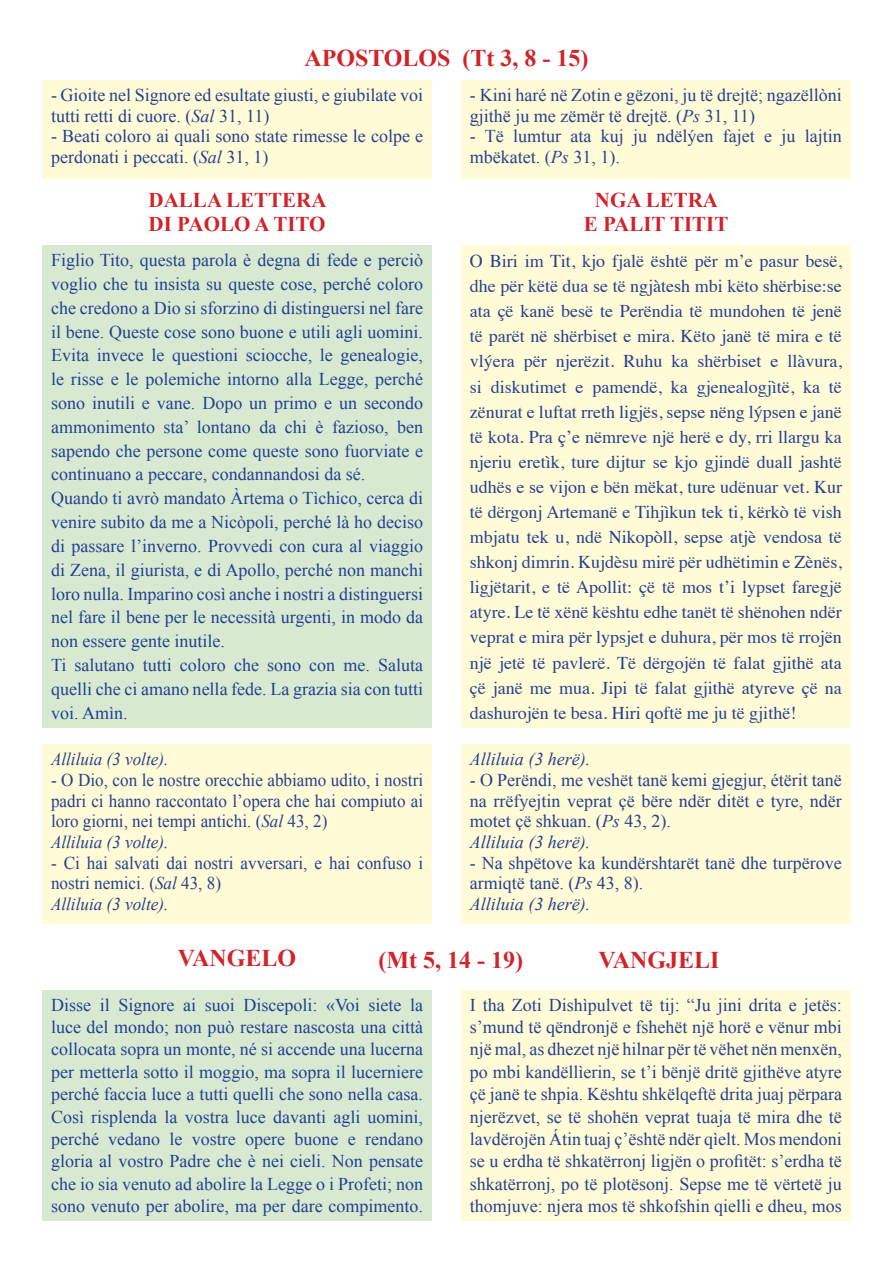
<style>
.page{position:relative;width:893px;height:1263px;background:#fff}
.page>*{position:absolute;margin:0;border:0;box-sizing:border-box;transform-origin:0 0}
.Normale{font:700 24px "Times New Roman";color:#d1232a}
.t1{font:700 21px "Times New Roman";color:#d1232a}
.t2{font:18px/22.4px "Times New Roman";color:#253f8e;text-align:justify}
.t3{font:18px/25px "Times";color:#253f8e;text-align:justify}
.t4{font:18px/20.7px "Times New Roman";color:#253f8e;text-align:justify;scale:.95 1}
.t5{font:italic 18px "Times New Roman";color:#253f8e;scale:.95 1}
.t6{font:italic 18px "Times New Roman";color:#253f8e}
.s1{font-style:italic}
</style>
<div class="page">
<div style="left:43px;top:744px;width:389px;height:180px;background:#fffbd6"></div>
<div style="left:461px;top:744px;width:389px;height:180px;background:#fffbd6"></div>
<div style="left:43px;top:245px;width:389px;height:482px;background:#d8e9d2"></div>
<div style="left:461px;top:245px;width:389px;height:482px;background:#fffbd6"></div>
<div style="left:461px;top:80px;width:389px;height:98px;background:#fffbd6"></div>
<div style="left:43px;top:80px;width:389px;height:98px;background:#fffbd6"></div>
<div style="left:43px;top:990px;width:389px;height:230px;background:#d8e9d2"></div>
<div style="left:461px;top:990px;width:389px;height:230px;background:#fffbd6"></div>
<p class="Normale" style="left:304px;top:41px;width:286px">APOSTOLOS (Tt 3, 8 - 15)</p>
<p class="t2" style="left:470px;top:84px;width:374px;line-height:20.7px">- Kini haré nё Zotin e gëzoni, ju tё drejtё; ngazëllòni gjithë ju me zёmёr tё drejtё. (<span class="s1">Ps</span> 31, 11)</p>
<p class="t2" style="left:470px;top:126px;width:374px;line-height:20.7px">- Tё lumtur ata kuj ju ndëlýen fajet e ju lajtin mbёkatet. (<span class="s1">Ps</span> 31, 1).</p>
<p class="t2" style="left:51px;top:84px;width:374px;line-height:20.7px">- Gioite nel Signore ed esultate giusti, e giubilate voi tutti retti di cuore. (<span class="s1">Sal</span> 31, 11)</p>
<p class="t2" style="left:51px;top:126px;width:374px;line-height:20.7px">- Beati coloro ai quali sono state rimesse le colpe e perdonati i peccati. (<span class="s1">Sal</span> 31, 1)</p>
<p class="t1" style="left:149px;top:186px;width:179px">DALLA LETTERA</p>
<p class="t1" style="left:149px;top:210px;width:178px">DI PAOLO A TITO</p>
<p class="t2" style="left:51px;top:248px;width:374px;line-height:23.9px">Figlio Tito, questa parola è degna di fede e perciò voglio che tu insista su queste cose, perché coloro che credono a Dio si sforzino di distinguersi nel fare il bene. Queste cose sono buone e utili agli uomini.<br>Evita invece le questioni sciocche, le genealogie, le risse e le polemiche intorno alla Legge, perché sono inutili e vane. Dopo un primo e un secondo ammonimento sta’ lontano da chi è fazioso, ben sapendo che persone come queste sono fuorviate e continuano a peccare, condannandosi da sé.</p>
<p class="t2" style="left:51px;top:486px;width:374px;line-height:23.9px">Quando ti avrò mandato Àrtema o Tìchico, cerca di venire subito da me a Nicòpoli, perché là ho deciso di passare l’inverno. Provvedi con cura al viaggio di Zena, il giurista, e di Apollo, perché non manchi loro nulla. Imparino così anche i nostri a distinguersi nel fare il bene per le necessità urgenti, in modo da non essere gente inutile.</p>
<p class="t2" style="left:51px;top:653px;width:374px;line-height:23.9px">Ti salutano tutti coloro che sono con me. Saluta quelli che ci amano nella fede. La grazia sia con tutti voi. Amìn.</p>
<p class="t5" style="left:51px;top:747px;width:125px">Alliluia (3 volte).</p>
<p class="t4" style="left:51px;top:769px;width:393px">- O Dio, con le nostre orecchie abbiamo udito, i nostri padri ci hanno raccontato l’opera che hai compiuto ai loro giorni, nei tempi antichi. (<span class="s1">Sal</span> 43, 2)</p>
<p class="t5" style="left:51px;top:829px;width:125px">Alliluia (3 volte).</p>
<p class="t4" style="left:51px;top:852px;width:393px">- Ci hai salvati dai nostri avversari, e hai confuso i nostri nemici. (<span class="s1">Sal</span> 43, 8)</p>
<p class="t5" style="left:51px;top:892px;width:125px">Alliluia (3 volte).</p>
<p class="t1" style="left:595px;top:186px;width:125px">NGA LETRA</p>
<p class="t1" style="left:584px;top:210px;width:146px">E PALIT TITIT</p>
<p class="t3" style="left:470px;top:247px;width:374px">O Biri im Tit, kjo fjalë ёshtё pёr m’e pasur besë, dhe për këtë dua se tё ngjàtesh mbi këto shërbise:se ata çё kanё besë te Perёndia tё mundohen të jenё tё parët në shёrbiset e mira. Kёto janё tё mira e tё vlýera pёr njerёzit. Ruhu ka shёrbiset e llàvura, si diskutimet e pamendë, ka gjenealogjìtë, ka tё zёnurat e luftat rreth ligjёs, sepse nёng lýpsen e janё tё kota. Pra ç’e nëmreve një herë e dy, rri llargu ka njeriu eretìk, ture dijtur se kjo gjindë duall jashtё udhёs e se vijon e bën mёkat, ture udënuar vet. Kur tё dërgonj Artemanё e Tihjìkun tek ti, kërkò të vish mbjatu tek u, ndё Nikopòll, sepse atjè vendosa tё shkonj dimrin. Kujdèsu mirë për udhëtimin e Zènёs, ligjёtarit, e të Apollit: çё tё mos t’i lypset faregjё atyre. Le tё xёnё kështu edhe tanёt tё shënohen ndër veprat e mira pёr lypsjet e duhura, për mos të rrojën një jetë të pavlerë. Tё dërgojën të falat gjithё ata çё janё me mua. Jipi të falat gjithë atyreve çё na dashurojën te besa. Hiri qoftё me ju tё gjithё!</p>
<p class="t6" style="left:470px;top:747px;width:122px">Alliluia (3 herё).</p>
<p class="t2" style="left:470px;top:769px;width:374px;line-height:20.7px">- O Perёndi, me veshёt tanё kemi gjegjur, étërit tanё na rrëfyejtin veprat çё bёre ndёr ditёt e tyre, ndёr motet çë shkuan. (<span class="s1">Ps</span> 43, 2).</p>
<p class="t6" style="left:470px;top:829px;width:122px">Alliluia (3 herё).</p>
<p class="t2" style="left:470px;top:852px;width:374px;line-height:20.7px">- Na shpëtove ka kundërshtarët tanë dhe turpërove armiqtë tanë. (<span class="s1">Ps</span> 43, 8).</p>
<p class="t6" style="left:470px;top:892px;width:122px">Alliluia (3 herё).</p>
<p class="Normale" style="left:178px;top:942px;width:120px">VANGELO</p>
<p class="Normale" style="left:378px;top:944px;width:146px">(Mt 5, 14 - 19)</p>
<p class="Normale" style="left:599px;top:944px;width:122px">VANGJELI</p>
<p class="t2" style="left:51px;top:993px;width:374px">Disse il Signore ai suoi Discepoli: «Voi siete la luce del mondo; non può restare nascosta una città collocata sopra un monte, né si accende una lucerna per metterla sotto il moggio, ma sopra il lucerniere perché faccia luce a tutti quelli che sono nella casa.<br>Così risplenda la vostra luce davanti agli uomini, perché vedano le vostre opere buone e rendano gloria al vostro Padre che è nei cieli. Non pensate che io sia venuto ad abolire la Legge o i Profeti; non sono venuto per abolire, ma per dare compimento.</p>
<p class="t2" style="left:470px;top:993px;width:374px">I tha Zoti Dishìpulvet të tij: “Ju jini drita e jetës: s’mund të qëndronjë e fshehët një horë e vënur mbi një mal, as dhezet një hilnar për të vëhet nën menxën, po mbi kandëllìerin, se t’i bënjë dritë gjithëve atyre çë janë te shpia. Kështu shkëlqeftë drita juaj përpara njerëzvet, se të shohën veprat tuaja të mira dhe të lavdërojën Átin tuaj ç’është ndër qìelt. Mos mendoni se u erdha të shkatërronj ligjën o profitët: s’erdha të shkatërronj, po të plotësonj. Sepse me të vërtetë ju thomjuve: njera mos të shkofshin qielli e dheu, mos</p>
</div>
